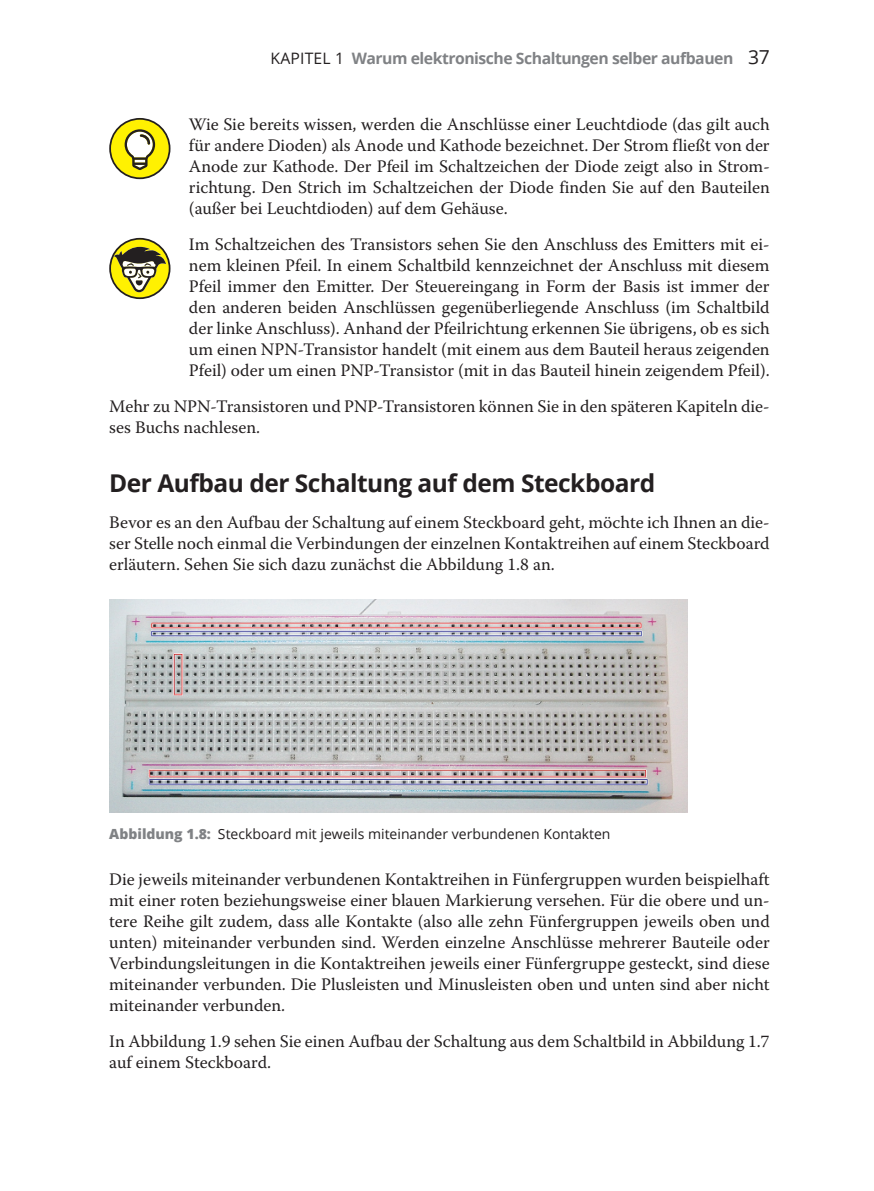
<style>
.page{position:relative;width:874px;height:1191px;background:#fff}
.page>*{position:absolute;margin:0;border:0;box-sizing:border-box;transform-origin:0 0}
.t1{font:700 24.5px "Open Sans";letter-spacing:-.02em;color:#231f20}
.t2{font:17.5px/21px "Warnock Pro";color:#231f20;text-align:justify}
.t3{font:700 15.75px "Open Sans";letter-spacing:-.03em;color:#808285}
.t4{font:14px "Open Sans";color:#231f20}
.s1{font-weight:400;color:#231f20}
.s2{font-weight:400;font-size:19.25px;color:#231f20}
.s3{font-weight:800;color:#808285}
</style>
<div class="page">
<svg style="left:109px;top:118px;width:61px;height:61px"></svg>
<svg style="left:109px;top:238px;width:61px;height:61px"></svg>
<img style="left:109px;top:599px;width:578px;height:213px">
<p class="t3" style="left:270px;top:48px;width:500px"><span class="s1">KAPITEL 1</span> Warum elektronische Schaltungen selber aufbauen <span class="s2">37</span></p>
<p class="t2" style="left:189px;top:113px;width:582px">Wie Sie bereits wissen, werden die Anschlüsse einer Leuchtdiode (das gilt auch für andere Dioden) als Anode und Kathode bezeichnet. Der Strom fließt von der Anode zur Kathode. Der Pfeil im Schaltzeichen der Diode zeigt also in Strom&shy;richtung. Den Strich im Schaltzeichen der Diode finden Sie auf den Bauteilen (außer bei Leuchtdioden) auf dem Gehäuse.</p>
<p class="t2" style="left:189px;top:233px;width:582px">Im Schaltzeichen des Transistors sehen Sie den Anschluss des Emitters mit ei&shy;nem kleinen Pfeil. In einem Schaltbild kennzeichnet der Anschluss mit diesem Pfeil immer den Emitter. Der Steuereingang in Form der Basis ist immer der den anderen beiden Anschlüssen gegenüberliegende Anschluss (im Schaltbild der linke Anschluss). Anhand der Pfeilrichtung erkennen Sie übrigens, ob es sich um einen NPN-Transistor handelt (mit einem aus dem Bauteil heraus zeigenden Pfeil) oder um einen PNP-Transistor (mit in das Bauteil hinein zeigendem Pfeil).</p>
<p class="t2" style="left:109px;top:395px;width:661px">Mehr zu NPN-Transistoren und PNP-Transistoren können Sie in den späteren Kapiteln die&shy;ses Buchs nachlesen.</p>
<h1 class="t1" style="left:109px;top:466px;width:547px">Der Aufbau der Schaltung auf dem Steckboard</h1>
<p class="t2" style="left:109px;top:511px;width:661px">Bevor es an den Aufbau der Schaltung auf einem Steckboard geht, möchte ich Ihnen an die&shy;ser Stelle noch einmal die Verbindungen der einzelnen Kontaktreihen auf einem Steckboard erläutern. Sehen Sie sich dazu zunächst die Abbildung 1.8 an.</p>
<p class="t4" style="left:109px;top:824px;width:502px"><span class="s3">Abbildung 1.8:</span> Steckboard mit jeweils miteinander verbundenen Kontakten</p>
<p class="t2" style="left:109px;top:868px;width:661px">Die jeweils miteinander verbundenen Kontaktreihen in Fünfergruppen wurden beispielhaft mit einer roten beziehungsweise einer blauen Markierung versehen. Für die obere und un&shy;tere Reihe gilt zudem, dass alle Kontakte (also alle zehn Fünfergruppen jeweils oben und unten) miteinander verbunden sind. Werden einzelne Anschlüsse mehrerer Bauteile oder Verbindungsleitungen in die Kontaktreihen jeweils einer Fünfergruppe gesteckt, sind diese miteinander verbunden. Die Plusleisten und Minusleisten oben und unten sind aber nicht miteinander verbunden.</p>
<p class="t2" style="left:109px;top:1030px;width:661px">In Abbildung 1.9 sehen Sie einen Aufbau der Schaltung aus dem Schaltbild in Abbildung 1.7 auf einem Steckboard.</p>
</div>
